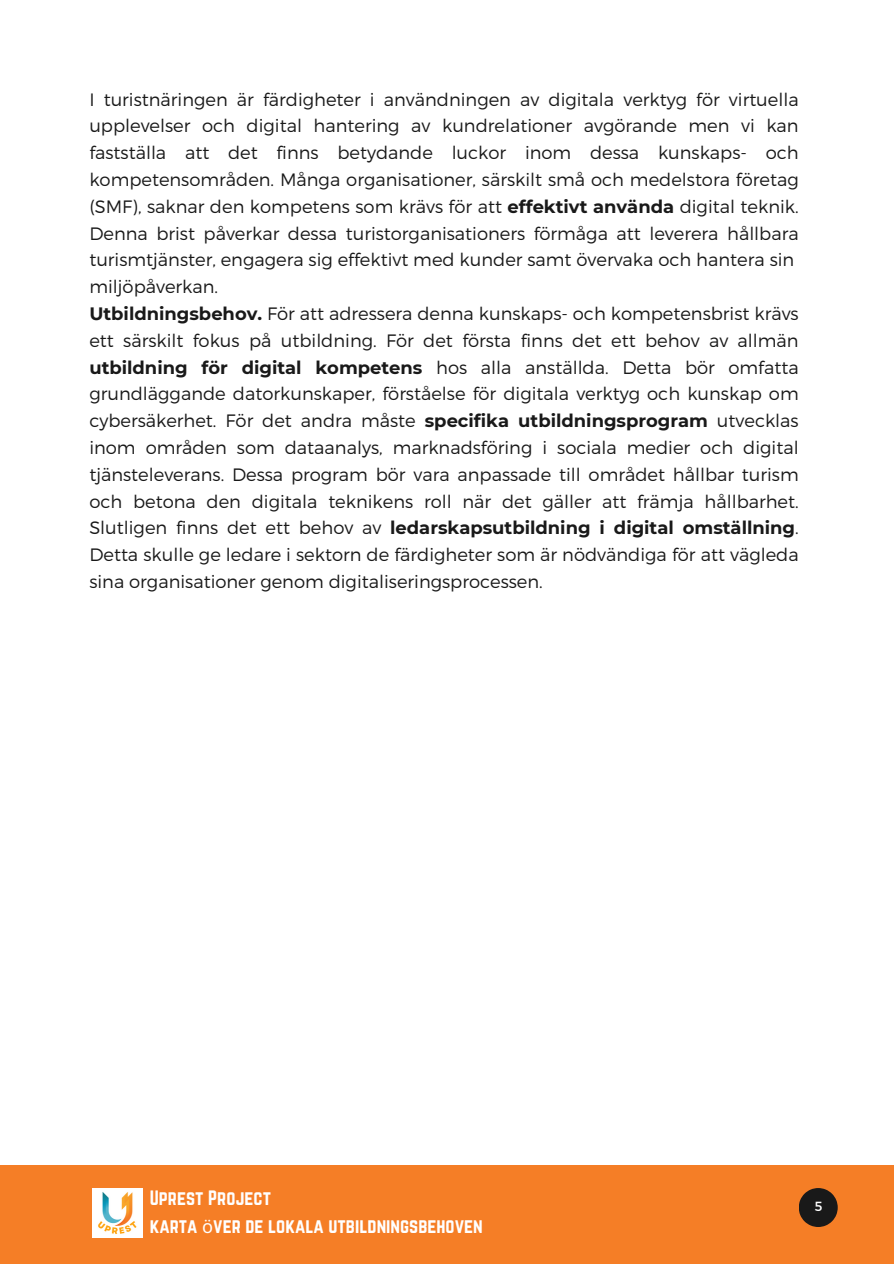
<style>
.page{position:relative;width:894px;height:1264px;background:#fff}
.page>*{position:absolute;margin:0;border:0;box-sizing:border-box;transform-origin:0 0}
.t1{font:18.15px/28.2px "Norwester";color:#fff}
.t2{font:300 17.85px/26.8px "Montserrat";color:#191919}
.t3{font:13.2px "Montserrat";color:#fff}
.s1{font-weight:700}
.s2{font-family:"Noto Sans"}
</style>
<div class="page">
<div style="left:0;top:1165px;width:893px;height:98px;background:#f57e26"></div>
<svg style="left:799px;top:1188px;width:38px;height:38px"></svg>
<img style="left:93px;top:1188px;width:49px;height:49px">
<h1 class="t2" style="left:89px;top:85px;width:710px">I turistnäringen är färdigheter i användningen av digitala verktyg för virtuella upplevelser och digital hantering av kundrelationer avgörande men vi kan fastställa att det finns betydande luckor inom dessa kunskaps- och kompetensområden. Många organisationer, särskilt små och medelstora företag (SMF), saknar den kompetens som krävs för att <span class="s1">effektivt använda</span> digital teknik.<br>Denna brist påverkar dessa turistorganisationers förmåga att leverera hållbara turismtjänster, engagera sig effektivt med kunder samt övervaka och hantera sin miljöpåverkan.<br><span class="s1">Utbildningsbehov.</span> För att adressera denna kunskaps- och kompetensbrist krävs ett särskilt fokus på utbildning. För det första finns det ett behov av allmän <span class="s1">utbildning för digital kompetens</span> hos alla anställda. Detta bör omfatta grundläggande datorkunskaper, förståelse för digitala verktyg och kunskap om cybersäkerhet. För det andra måste <span class="s1">specifika utbildningsprogram</span> utvecklas inom områden som dataanalys, marknadsföring i sociala medier och digital tjänsteleverans. Dessa program bör vara anpassade till området hållbar turism och betona den digitala teknikens roll när det gäller att främja hållbarhet.<br>Slutligen finns det ett behov av <span class="s1">ledarskapsutbildning i digital omställning</span>.<br>Detta skulle ge ledare i sektorn de färdigheter som är nödvändiga för att vägleda sina organisationer genom digitaliseringsprocessen.</h1>
<h1 class="t1" style="left:150px;top:1183px;width:334px">Uprest Project<br>karta <span class="s2">ö</span>ver de lokala utbildningsbehoven</h1>
<p class="t3" style="left:814px;top:1197px;width:9px">5</p>
</div>
